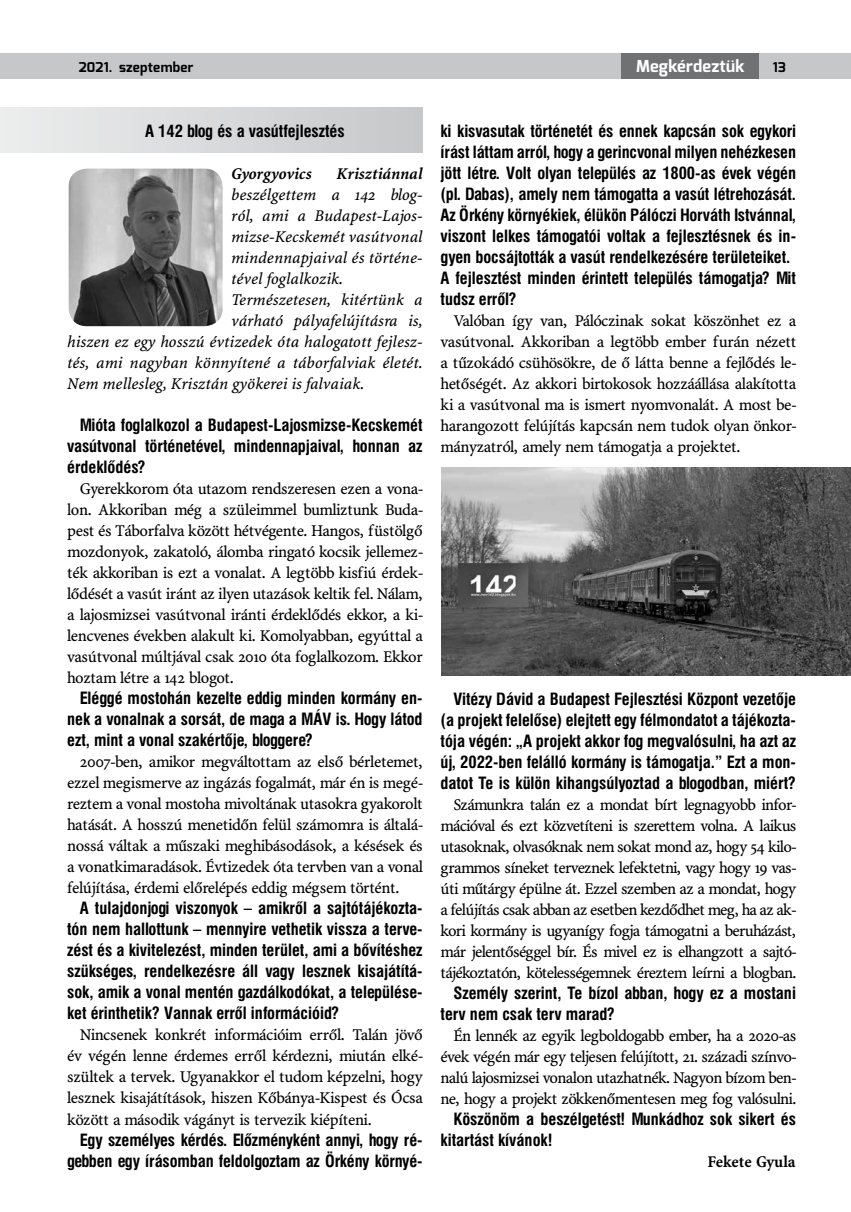
<style>
.page{position:relative;width:851px;height:1212px;background:#fff}
.page>*{position:absolute;margin:0;border:0;box-sizing:border-box;transform-origin:0 0}
.t1{font:16.5px/21px "Minion PFL";color:#000;text-align:justify}
.t2{font:700 16.5px/21px "Swiss 721 Cn PFL";color:#000;text-align:justify}
.t3{font:italic 16.5px "Minion PFL";color:#000}
.t4{font:italic 700 16.5px "Minion PFL";color:#000}
.t5{font:700 16.5px "Exo";letter-spacing:.01em;color:#fff}
.t6{font:700 16.5px "Minion PFL";color:#000}
.t7{font:700 13.5px "Exo";letter-spacing:.015em;color:#000}
</style>
<div class="page">
<div style="left:0;top:53px;width:850px;height:26px;background:#c6c7c8"></div>
<div style="left:621px;top:53px;width:138px;height:26px;background:#707172"></div>
<div style="left:0;top:107px;width:422px;height:45px;background:linear-gradient(to right,#ededee,#c6c7c9)"></div>
<img style="left:441px;top:467px;width:409px;height:208px">
<img style="left:69px;top:169px;width:153px;height:157px">
<p class="t7" style="left:79px;top:58px;width:116px">2021. szeptember</p>
<p class="t5" style="left:636px;top:55px;width:110px">Megkérdeztük</p>
<p class="t7" style="left:772px;top:58px;width:15px">13</p>
<p class="t2" style="left:145px;top:121px;width:201px">A 142 blog és a vasútfejlesztés</p>
<p class="t4" style="left:231px;top:165px;width:82px">Gyorgyovics</p>
<p class="t4" style="left:336px;top:165px;width:87px">Krisztiánnal</p>
<p class="t3" style="left:231px;top:186px;width:193px">beszélgettem a 142 blog-</p>
<p class="t3" style="left:231px;top:207px;width:193px">ról, ami a Budapest-Lajos-</p>
<p class="t3" style="left:231px;top:228px;width:193px">mizse-Kecskemét vasútvonal</p>
<p class="t3" style="left:231px;top:249px;width:193px">mindennapjaival és történe-</p>
<p class="t3" style="left:231px;top:270px;width:113px">tével foglalkozik.</p>
<p class="t3" style="left:231px;top:291px;width:193px">Természetesen, kitértünk a</p>
<p class="t3" style="left:231px;top:312px;width:193px">várható pályafelújításra is,</p>
<p class="t3" style="left:67px;top:333px;width:357px">hiszen ez egy hosszú évtizedek óta halogatott fejlesz-</p>
<p class="t3" style="left:67px;top:354px;width:357px">tés, ami nagyban könnyítené a táborfalviak életét.</p>
<p class="t3" style="left:67px;top:375px;width:298px">Nem mellesleg, Krisztán gyökerei is falvaiak.</p>
<p class="t2" style="left:67px;top:415px;width:357px;text-indent:13px">Mióta foglalkozol a Budapest-Lajosmizse-Kecskemét vasútvonal történetével, mindennapjaival, honnan az érdeklődés?</p>
<p class="t1" style="left:67px;top:479px;width:357px;text-indent:13px">Gyerekkorom óta utazom rendszeresen ezen a vona&shy;lon. Akkoriban még a szüleimmel bumliztunk Buda&shy;pest és Táborfalva között hétvégente. Hangos, füstölgő mozdonyok, zakatoló, álomba ringató kocsik jellemez&shy;ték akkoriban is ezt a vonalat. A legtöbb kisfiú érdek&shy;lődését a vasút iránt az ilyen utazások keltik fel. Nálam, a lajosmizsei vasútvonal iránti érdeklődés ekkor, a ki&shy;lencvenes években alakult ki. Komolyabban, egyúttal a vasútvonal múltjával csak 2010 óta foglalkozom. Ekkor hoztam létre a 142 blogot.</p>
<p class="t2" style="left:67px;top:688px;width:357px;text-indent:13px">Eléggé mostohán kezelte eddig minden kormány en&shy;nek a vonalnak a sorsát, de maga a MÁV is. Hogy látod ezt, mint a vonal szakértője, bloggere?</p>
<p class="t1" style="left:67px;top:752px;width:357px;text-indent:13px">2007-ben, amikor megváltottam az első bérletemet, ezzel megismerve az ingázás fogalmát, már én is megé&shy;reztem a vonal mostoha mivoltának utasokra gyakorolt hatását. A hosszú menetidőn felül számomra is általá&shy;nossá váltak a műszaki meghibásodások, a késések és a vonatkimaradások. Évtizedek óta tervben van a vonal felújítása, érdemi előrelépés eddig mégsem történt.</p>
<p class="t2" style="left:67px;top:898px;width:357px;text-indent:13px">A tulajdonjogi viszonyok – amikről a sajtótájékozta&shy;tón nem hallottunk – mennyire vethetik vissza a terve&shy;zést és a kivitelezést, minden terület, ami a bővítéshez szükséges, rendelkezésre áll vagy lesznek kisajátítá&shy;sok, amik a vonal mentén gazdálkodókat, a települése&shy;ket érinthetik? Vannak erről információid?</p>
<p class="t1" style="left:67px;top:1025px;width:357px;text-indent:13px">Nincsenek konkrét információim erről. Talán jövő év végén lenne érdemes erről kérdezni, miután elké&shy;szültek a tervek. Ugyanakkor el tudom képzelni, hogy lesznek kisajátítások, hiszen Kőbánya-Kispest és Ócsa között a második vágányt is tervezik kiépíteni.</p>
<p class="t2" style="left:67px;top:1129px;width:357px;text-align:right">Egy személyes kérdés. Előzményként annyi, hogy ré&shy;gebben egy írásomban feldolgoztam az Örkény környé-</p>
<p class="t2" style="left:440px;top:121px;width:357px;text-align:left">ki kisvasutak történetét és ennek kapcsán sok egykori írást láttam arról, hogy a gerincvonal milyen nehézkesen jött létre. Volt olyan település az 1800-as évek végén (pl. Dabas), amely nem támogatta a vasút létrehozását.<br>Az Örkény környékiek, élükön Pálóczi Horváth Istvánnal, viszont lelkes támogatói voltak a fejlesztésnek és in&shy;gyen bocsájtották a vasút rendelkezésére területeiket.<br>A fejlesztést minden érintett település támogatja? Mit tudsz erről?</p>
<p class="t1" style="left:440px;top:311px;width:357px;text-indent:13px">Valóban így van, Pálóczinak sokat köszönhet ez a vasútvonal. Akkoriban a legtöbb ember furán nézett a tűzokádó csühösökre, de ő látta benne a fejlődés le&shy;hetőségét. Az akkori birtokosok hozzáállása alakította ki a vasútvonal ma is ismert nyomvonalát. A most be&shy;harangozott felújítás kapcsán nem tudok olyan önkor&shy;mányzatról, amely nem támogatja a projektet.</p>
<p class="t2" style="left:440px;top:688px;width:357px;text-indent:13px">Vitézy Dávid a Budapest Fejlesztési Központ vezetője (a projekt felelőse) elejtett egy félmondatot a tájékozta&shy;tója végén: „A projekt akkor fog megvalósulni, ha azt az új, 2022-ben felálló kormány is támogatja.” Ezt a mon&shy;datot Te is külön kihangsúlyoztad a blogodban, miért?</p>
<p class="t1" style="left:440px;top:794px;width:357px;text-indent:13px">Számunkra talán ez a mondat bírt legnagyobb infor&shy;mációval és ezt közvetíteni is szerettem volna. A laikus utasoknak, olvasóknak nem sokat mond az, hogy 54 kilo&shy;grammos síneket terveznek lefektetni, vagy hogy 19 vas&shy;úti műtárgy épülne át. Ezzel szemben az a mondat, hogy a felújítás csak abban az esetben kezdődhet meg, ha az ak&shy;kori kormány is ugyanígy fogja támogatni a beruházást, már jelentőséggel bír. És mivel ez is elhangzott a sajtó&shy;tájékoztatón, kötelességemnek éreztem leírni a blogban.</p>
<p class="t2" style="left:440px;top:982px;width:357px;text-indent:13px">Személy szerint, Te bízol abban, hogy ez a mostani terv nem csak terv marad?</p>
<p class="t1" style="left:440px;top:1025px;width:357px;text-indent:13px">Én lennék az egyik legboldogabb ember, ha a 2020-as évek végén már egy teljesen felújított, 21. századi színvo&shy;nalú lajosmizsei vonalon utazhatnék. Nagyon bízom ben&shy;ne, hogy a projekt zökkenőmentesen meg fog valósulni.</p>
<p class="t2" style="left:440px;top:1108px;width:357px;text-indent:13px">Köszönöm a beszélgetést! Munkádhoz sok sikert és kitartást kívánok!</p>
<p class="t6" style="left:707px;top:1152px;width:90px">Fekete Gyula</p>
</div>
